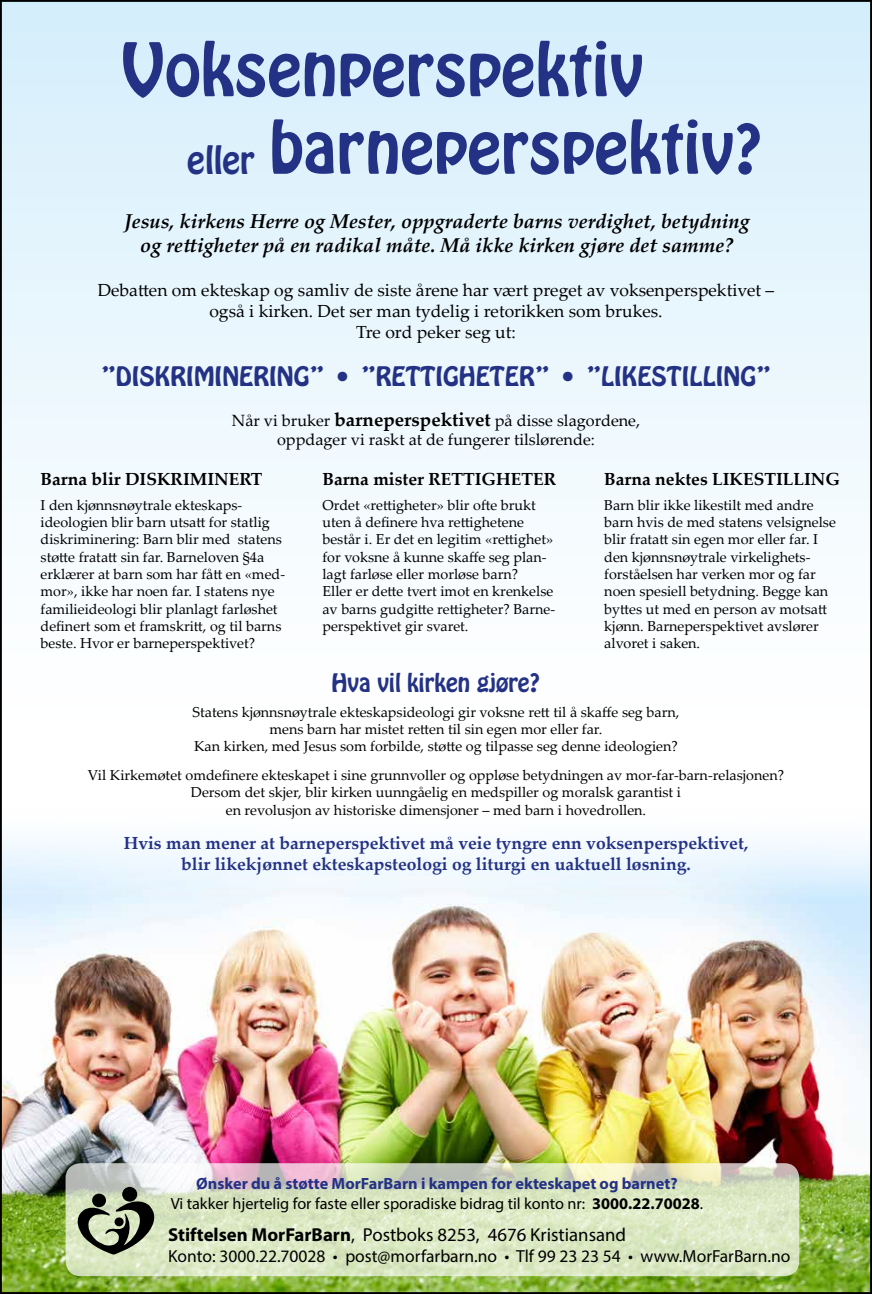
<style>
.page{position:relative;width:872px;height:1294px;background:#fff}
.page>*{position:absolute;margin:0;border:0;box-sizing:border-box;transform-origin:0 0}
.t1{font:65px "Hobo Std";color:#243285}
.t2{font:63.75px "Hobo Std";color:#243285}
.t3{font:23.75px "Hobo Std";color:#243285}
.t4{font:22.5px "Hobo Std";color:#243285}
.t5{font:italic 700 20px/24px "Palatino Linotype";color:#000;text-align:center}
.t6{font:18.75px "Myriad Pro";color:#000}
.t7{font:17.5px/21px "Palatino Linotype";color:#000;text-align:center}
.t8{font:700 17.5px/21px "Palatino Linotype";color:#243285;text-align:center}
.t9{font:17.5px "Myriad Pro";color:#000}
.t10{font:700 17.5px "Palatino Linotype";color:#000}
.t11{font:16.25px/19.5px "Myriad Pro";color:#000;text-align:center}
.t12{font:16.25px/19.5px "Palatino Linotype";color:#000;text-align:center}
.t13{font:14.38px/17.2px "Palatino Linotype";color:#000}
.s1{font-size:33.75px}
.s2{font-size:60px}
.s3{font-weight:700;font-size:18.75px}
.s4{font-weight:700;color:#243285}
.s5{font-weight:700}
</style>
<div class="page">
<img style="left:0;top:0;width:872px;height:1293px">
<svg style="left:122px;top:1186px;width:15px;height:15px"></svg>
<svg style="left:76px;top:1193px;width:80px;height:61px;background:#848b76"></svg>
<h1 class="t1" style="left:122px;top:25px;width:523px">Voksenperspektiv</h1>
<h2 class="t2" style="left:187px;top:104px;width:577px"><span class="s1">eller</span> barneperspektiv<span class="s2">?</span></h2>
<h3 class="t5" style="left:124px;top:209px;width:627px">Jesus, kirkens Herre og Mester, oppgraderte barns verdighet, betydning og rettigheter på en radikal måte. Må ikke kirken gjøre det samme?</h3>
<p class="t7" style="left:98px;top:279px;width:678px">Debatten om ekteskap og samliv de siste årene har vært preget av voksenperspektivet – også i kirken. Det ser man tydelig i retorikken som brukes.<br>Tre ord peker seg ut:</p>
<h3 class="t3" style="left:101px;top:359px;width:671px">”DISKRIMINERING” • ”RETTIGHETER” • ”LIKESTILLING”</h3>
<p class="t12" style="left:232px;top:410px;width:410px">Når vi bruker <span class="s3">barneperspektivet</span> på disse slagordene, oppdager vi raskt at de fungerer tilslørende:</p>
<p class="t10" style="left:41px;top:467px;width:223px">Barna blir DISKRIMINERT</p>
<p class="t13" style="left:41px;top:496px;width:246px">I den kjønnsnøytrale ekteskaps&shy;ideologien blir barn utsatt for statlig diskriminering: Barn blir med statens støtte fratatt sin far. Barneloven §4a erklærer at barn som har fått en «med&shy;mor», ikke har noen far. I statens nye familieideologi blir planlagt farløshet definert som et framskritt, og til barns beste. Hvor er barneperspektivet?</p>
<p class="t10" style="left:322px;top:467px;width:235px">Barna mister RETTIGHETER</p>
<p class="t13" style="left:322px;top:496px;width:234px">Ordet «rettigheter» blir ofte brukt uten å definere hva rettighetene består i. Er det en legitim «rettighet» for voksne å kunne skaffe seg plan&shy;lagt farløse eller morløse barn?<br>Eller er dette tvert imot en krenkelse av barns gudgitte rettigheter? Barne&shy;perspektivet gir svaret.</p>
<p class="t10" style="left:604px;top:467px;width:237px">Barna nektes LIKESTILLING</p>
<p class="t13" style="left:604px;top:496px;width:233px">Barn blir ikke likestilt med andre barn hvis de med statens velsignelse blir fratatt sin egen mor eller far. I den kjønnsnøytrale virkelighets&shy;forståelsen har verken mor og far noen spesiell betydning. Begge kan byttes ut med en person av motsatt kjønn. Barneperspektivet avslører alvoret i saken.</p>
<h3 class="t4" style="left:331px;top:667px;width:210px">Hva vil kirken gjøre?</h3>
<p class="t13" style="left:193px;top:702px;width:488px;text-align:center">Statens kjønnsnøytrale ekteskapsideologi gir voksne rett til å skaffe seg barn, mens barn har mistet retten til sin egen mor eller far.<br>Kan kirken, med Jesus som forbilde, støtte og tilpasse seg denne ideologien?</p>
<p class="t13" style="left:88px;top:766px;width:697px;text-align:center">Vil Kirkemøtet omdefinere ekteskapet i sine grunnvoller og oppløse betydningen av mor-far-barn-relasjonen?<br>Dersom det skjer, blir kirken uunngåelig en medspiller og moralsk garantist i<br>en revolusjon av historiske dimensjoner – med barn i hovedrollen.</p>
<p class="t8" style="left:124px;top:832px;width:626px">Hvis man mener at barneperspektivet må veie tyngre enn voksenperspektivet, blir likekjønnet ekteskapsteologi og liturgi en uaktuell løsning.</p>
<p class="t11" style="left:171px;top:1173px;width:534px"><span class="s4">Ønsker du å støtte MorFarBarn i kampen for ekteskapet og barnet?<br></span>Vi takker hjertelig for faste eller sporadiske bidrag til konto nr: <span class="s5">3000.22.70028</span>.</p>
<h3 class="t6" style="left:168px;top:1222px;width:459px"><span class="s5">Stiftelsen MorFarBarn</span>, Postboks 8253, 4676 Kristiansand</h3>
<p class="t9" style="left:168px;top:1244px;width:624px">Konto: 3000.22.70028 • post@morfarbarn.no • Tlf 99 23 23 54 • www.MorFarBarn.no</p>
</div>
